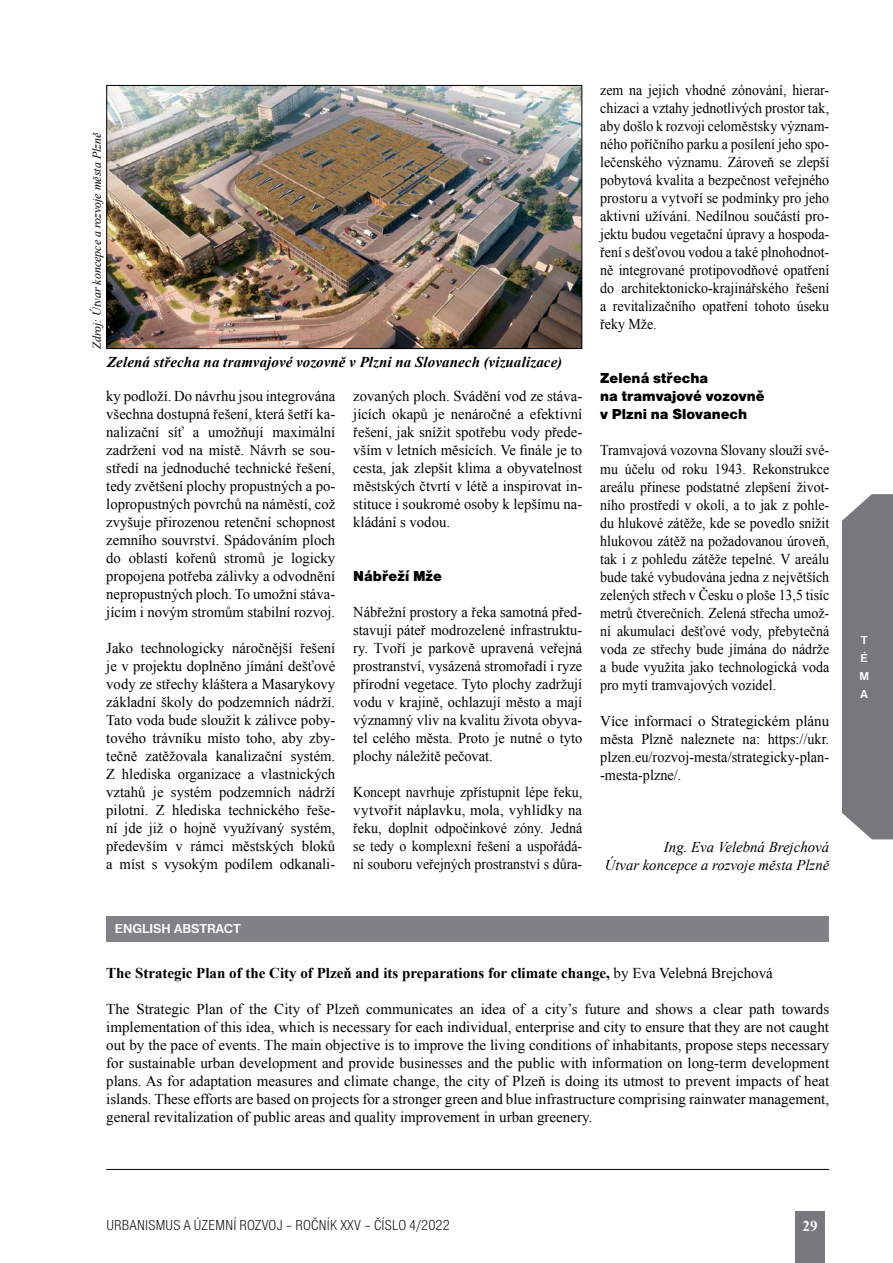
<style>
.page{position:relative;width:893px;height:1263px;background:#fff}
.page>*{position:absolute;margin:0;border:0;box-sizing:border-box;transform-origin:0 0}
.t1{font:15px/18px "Times New Roman";color:#000;text-align:justify}
.t2{font:15px/18px "Times New Roman";color:#000;text-align:justify;scale:.93 1}
.t3{font:15px/18px "Times New Roman";color:#000;text-align:justify;scale:.96 1}
.t4{font:700 15px "Times New Roman";color:#000}
.t5{font:italic 700 15px "Times New Roman";letter-spacing:.005em;color:#000}
.t6{font:15px/18px "Nimbus Sans DOT Blac";color:#000}
.t7{font:italic 15px/18px "Times New Roman";color:#000;text-align:right}
.t8{font:15px "Nimbus Sans DOT Ligh Cond";letter-spacing:.015em;color:#000}
.t9{font:700 15px "Times New Roman";color:#fff}
.t10{font:700 13.5px "Nimbus Sans DOT";color:#fff}
.t11{font:italic 12px "Times New Roman";color:#000}
.t12{font:700 12px/18px "Nimbus Sans DOT";color:#fff;text-align:justify}
.s1{font-weight:400}
</style>
<div class="page">
<div style="left:795px;top:1212px;width:30px;height:51px;background:#77787b"></div>
<hr style="left:106px;top:1169px;width:723px;height:1px;background:#000">
<div style="left:842px;top:494px;width:51px;height:345px;background:#77787b"></div>
<img style="left:108px;top:87px;width:472px;height:260px">
<div style="left:106px;top:85px;width:476px;height:264px;border:1px solid #000"></div>
<div style="left:106px;top:916px;width:723px;height:25px;background:#808285"></div>
<p class="t11" style="left:89px;top:349px;width:219px;rotate:-90deg">Zdroj: Útvar koncepce a rozvoje města Plzně</p>
<p class="t5" style="left:107px;top:351px;width:457px">Zelená střecha na tramvajové vozovně v Plzni na Slovanech (vizualizace)</p>
<p class="t1" style="left:353px;top:387px;width:230px">zovaných ploch. Svádění vod ze stáva&shy;jících okapů je nenáročné a efektivní řešení, jak snížit spotřebu vody přede&shy;vším v letních měsících. Ve finále je to cesta, jak zlepšit klima a obyvatelnost městských čtvrtí v létě a inspirovat in&shy;stituce i soukromé osoby k lepšímu na&shy;kládání s vodou.</p>
<p class="t1" style="left:106px;top:387px;width:230px">ky podloží. Do návrhu jsou integrována všechna dostupná řešení, která šetří ka&shy;nalizační síť a umožňují maximální zadržení vod na místě. Návrh se sou&shy;středí na jednoduché technické řešení, tedy zvětšení plochy propustných a po&shy;lopropustných povrchů na náměstí, což zvyšuje přirozenou retenční schopnost zemního souvrství. Spádováním ploch do oblastí kořenů stromů je logicky propojena potřeba zálivky a odvodnění nepropustných ploch. To umožní stáva&shy;jícím i novým stromům stabilní rozvoj.</p>
<p class="t1" style="left:106px;top:639px;width:230px">Jako technologicky náročnější řešení je v projektu doplněno jímání dešťové vody ze střechy kláštera a Masarykovy základní školy do podzemních nádrží.<br>Tato voda bude sloužit k zálivce poby&shy;tového trávníku místo toho, aby zby&shy;tečně zatěžovala kanalizační systém.<br>Z hlediska organizace a vlastnických vztahů je systém podzemních nádrží pilotní. Z hlediska technického řeše&shy;ní jde již o hojně využívaný systém, především v rámci městských bloků a míst s vysokým podílem odkanali-</p>
<p class="t6" style="left:353px;top:567px;width:90px">Nábřeží Mže</p>
<p class="t3" style="left:353px;top:603px;width:240px">Nábřežní prostory a řeka samotná před&shy;stavují páteř modrozelené infrastruktu&shy;ry. Tvoří je parkově upravená veřejná prostranství, vysázená stromořadí i ryze přírodní vegetace. Tyto plochy zadržují vodu v krajině, ochlazují město a mají významný vliv na kvalitu života obyva&shy;tel celého města. Proto je nutné o tyto plochy náležitě pečovat.</p>
<p class="t2" style="left:353px;top:783px;width:248px">Koncept navrhuje zpřístupnit lépe řeku, vytvořit náplavku, mola, vyhlídky na řeku, doplnit odpočinkové zóny. Jedná se tedy o komplexní řešení a uspořádá&shy;ní souboru veřejných prostranství s důra-</p>
<p class="t2" style="left:600px;top:81px;width:248px">zem na jejich vhodné zónování, hierar&shy;chizaci a vztahy jednotlivých prostor tak, aby došlo k rozvoji celoměstsky význam&shy;ného poříčního parku a posílení jeho spo&shy;lečenského významu. Zároveň se zlepší pobytová kvalita a bezpečnost veřejného prostoru a vytvoří se podmínky pro jeho aktivní užívání. Nedílnou součástí pro&shy;jektu budou vegetační úpravy a hospoda&shy;ření s dešťovou vodou a také plnohodnot&shy;ně integrované protipovodňové opatření do architektonicko-krajinářského řešení a revitalizačního opatření tohoto úseku řeky Mže.</p>
<p class="t6" style="left:600px;top:369px;width:166px">Zelená střecha<br>na tramvajové vozovně v Plzni na Slovanech</p>
<p class="t2" style="left:600px;top:441px;width:248px">Tramvajová vozovna Slovany slouží své&shy;mu účelu od roku 1943. Rekonstrukce areálu přinese podstatné zlepšení život&shy;ního prostředí v okolí, a to jak z pohle&shy;du hlukové zátěže, kde se povedlo snížit hlukovou zátěž na požadovanou úroveň, tak i z pohledu zátěže tepelné. V areálu bude také vybudována jedna z největších zelených střech v Česku o ploše 13,5 tisíc metrů čtverečních. Zelená střecha umož&shy;ní akumulaci dešťové vody, přebytečná voda ze střechy bude jímána do nádrže a bude využita jako technologická voda pro mytí tramvajových vozidel.</p>
<p class="t1" style="left:600px;top:711px;width:230px">Více informací o Strategickém plánu města Plzně naleznete na: https://ukr. plzen.eu/rozvoj-mesta/strategicky-plan--mesta-plzne/.</p>
<p class="t7" style="left:605px;top:837px;width:226px">Ing. Eva Velebná Brejchová<br>Útvar koncepce a rozvoje města Plzně</p>
<p class="t10" style="left:115px;top:921px;width:128px">ENGLISH ABSTRACT</p>
<p class="t4" style="left:106px;top:962px;width:668px">The Strategic Plan of the City of Plzeň and its preparations for climate change, <span class="s1">by Eva Velebná Brejchová</span></p>
<p class="t1" style="left:106px;top:999px;width:724px">The Strategic Plan of the City of Plzeň communicates an idea of a city’s future and shows a clear path towards implementation of this idea, which is necessary for each individual, enterprise and city to ensure that they are not caught out by the pace of events. The main objective is to improve the living conditions of inhabitants, propose steps necessary for sustainable urban development and provide businesses and the public with information on long-term development plans. As for adaptation measures and climate change, the city of Plzeň is doing its utmost to prevent impacts of heat islands. These efforts are based on projects for a stronger green and blue infrastructure comprising rainwater management, general revitalization of public areas and quality improvement in urban greenery.</p>
<p class="t12" style="left:859px;top:631px;width:11px">T É M A</p>
<p class="t8" style="left:106px;top:1217px;width:345px">URBANISMUS A ÚZEMNÍ ROZVOJ – ROČNÍK XXV – ČÍSLO 4/2022</p>
<p class="t9" style="left:802px;top:1215px;width:16px">29</p>
</div>
